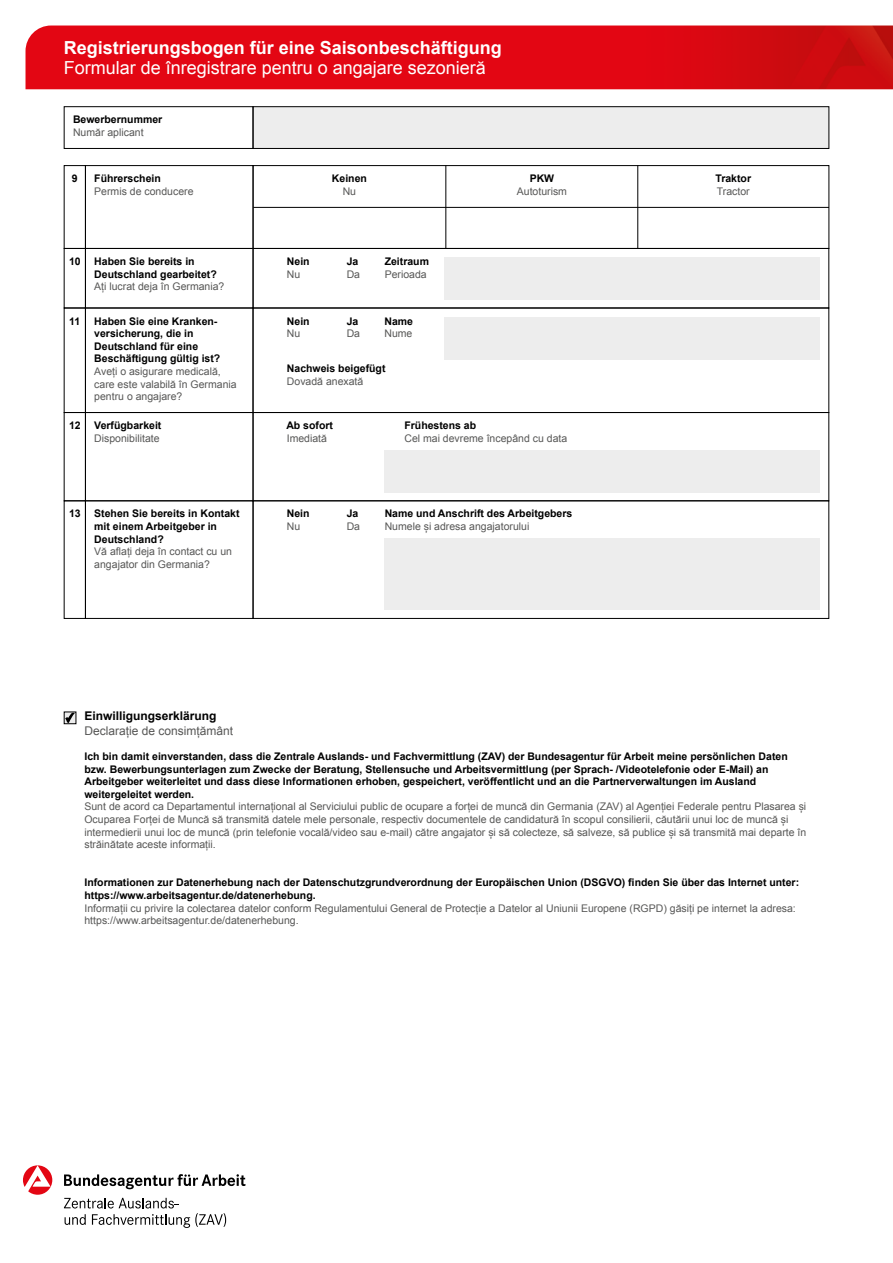
<style>
.page{position:relative;width:893px;height:1263px;background:#fff}
.page>*{position:absolute;margin:0;border:0;box-sizing:border-box;transform-origin:0 0}
.t1{font:18px "Arial";color:#fff}
.t2{font:700 18px "Arial";color:#fff}
.t3{font:12px "Arial";color:#575756}
.H2_Einwilligung{font:700 12px "Arial";color:#000}
.t4{font:10.5px/12.6px "Arial";color:#575756}
.P_Fließtext{font:700 10.5px/12.6px "Arial";color:#000}
</style>
<div class="page">
<div style="left:384px;top:538px;width:436px;height:72px;background:#ededed"></div>
<div style="left:385px;top:450px;width:435px;height:42px;background:#ededed"></div>
<div style="left:444px;top:317px;width:376px;height:42px;background:#ededed"></div>
<div style="left:444px;top:257px;width:376px;height:43px;background:#ededed"></div>
<img style="left:26px;top:26px;width:867px;height:63px">
<div style="left:253px;top:107px;width:576px;height:41px;background:#ededed"></div>
<div style="left:253px;top:106px;width:576px;height:43px;border:1px solid #000"></div>
<div style="left:64px;top:106px;width:189px;height:43px;border:1px solid #000"></div>
<div style="left:64px;top:248px;width:22px;height:60px;border:1px solid #000"></div>
<div style="left:64px;top:412px;width:22px;height:89px;border:1px solid #000"></div>
<div style="left:85px;top:308px;width:168px;height:105px;border:1px solid #000"></div>
<div style="left:64px;top:308px;width:22px;height:105px;border:1px solid #000"></div>
<div style="left:253px;top:308px;width:576px;height:105px;border:1px solid #000"></div>
<div style="left:253px;top:500px;width:576px;height:119px;border:1px solid #000"></div>
<div style="left:85px;top:500px;width:168px;height:119px;border:1px solid #000"></div>
<div style="left:64px;top:500px;width:22px;height:119px;border:1px solid #000"></div>
<div style="left:64px;top:711px;width:12px;height:13px;border:1px solid #000"></div>
<svg style="left:65px;top:713px;width:10px;height:10px"></svg>
<hr style="left:445px;top:165px;width:1px;height:84px;background:#000">
<hr style="left:637px;top:165px;width:1px;height:84px;background:#000">
<div style="left:85px;top:165px;width:168px;height:84px;border:1px solid #000"></div>
<div style="left:64px;top:165px;width:22px;height:84px;border:1px solid #000"></div>
<hr style="left:253px;top:207px;width:576px;height:1px;background:#000">
<div style="left:253px;top:165px;width:576px;height:84px;border:1px solid #000"></div>
<svg style="left:64px;top:1174px;width:181px;height:15px"></svg>
<svg style="left:23px;top:1165px;width:29px;height:30px"></svg>
<svg style="left:64px;top:1198px;width:162px;height:30px"></svg>
<h1 class="t2" style="left:64px;top:36px;width:440px">Registrierungsbogen für eine Saisonbeschäftigung</h1>
<h1 class="t1" style="left:64px;top:56px;width:424px">Formular de înregistrare pentru o angajare sezonieră</h1>
<p class="P_Fließtext" style="left:73px;top:114px;width:91px">Bewerbernummer</p>
<p class="t4" style="left:73px;top:126px;width:72px">Număr aplicant</p>
<p class="P_Fließtext" style="left:94px;top:172px;width:68px">Führerschein</p>
<p class="t4" style="left:94px;top:185px;width:101px">Permis de conducere</p>
<p class="P_Fließtext" style="left:72px;top:172px;width:7px">9</p>
<p class="P_Fließtext" style="left:332px;top:172px;width:37px">Keinen</p>
<p class="t4" style="left:343px;top:185px;width:15px">Nu</p>
<p class="P_Fließtext" style="left:94px;top:255px;width:124px">Haben Sie bereits in<br>Deutschland gearbeitet?</p>
<p class="t4" style="left:94px;top:280px;width:132px">Ați lucrat deja în Germania?</p>
<p class="P_Fließtext" style="left:69px;top:255px;width:13px">10</p>
<p class="P_Fließtext" style="left:347px;top:255px;width:13px">Ja</p>
<p class="t4" style="left:347px;top:268px;width:15px">Da</p>
<p class="P_Fließtext" style="left:287px;top:255px;width:24px">Nein</p>
<p class="t4" style="left:287px;top:268px;width:15px">Nu</p>
<p class="P_Fließtext" style="left:385px;top:255px;width:46px">Zeitraum</p>
<p class="t4" style="left:385px;top:268px;width:44px">Perioada</p>
<p class="P_Fließtext" style="left:94px;top:315px;width:128px">Haben Sie eine Kranken&shy;versicherung, die in<br>Deutschland für eine<br>Beschäftigung gültig ist?</p>
<p class="t4" style="left:94px;top:365px;width:144px">Aveți o asigurare medicală, care este valabilă în Germania pentru o angajare?</p>
<p class="P_Fließtext" style="left:69px;top:315px;width:13px">11</p>
<p class="P_Fließtext" style="left:347px;top:315px;width:13px">Ja</p>
<p class="t4" style="left:347px;top:327px;width:15px">Da</p>
<p class="P_Fließtext" style="left:287px;top:315px;width:24px">Nein</p>
<p class="t4" style="left:287px;top:327px;width:15px">Nu</p>
<p class="P_Fließtext" style="left:287px;top:362px;width:100px">Nachweis beigefügt</p>
<p class="t4" style="left:287px;top:375px;width:78px">Dovadă anexată</p>
<p class="P_Fließtext" style="left:384px;top:315px;width:30px">Name</p>
<p class="t4" style="left:384px;top:327px;width:30px">Nume</p>
<p class="P_Fließtext" style="left:530px;top:172px;width:26px">PKW</p>
<p class="t4" style="left:517px;top:185px;width:52px">Autoturism</p>
<p class="P_Fließtext" style="left:69px;top:419px;width:13px">12</p>
<p class="P_Fließtext" style="left:286px;top:419px;width:48px">Ab sofort</p>
<p class="t4" style="left:287px;top:432px;width:42px">Imediată</p>
<p class="P_Fließtext" style="left:94px;top:419px;width:69px">Verfügbarkeit</p>
<p class="t4" style="left:94px;top:432px;width:67px">Disponibilitate</p>
<p class="P_Fließtext" style="left:404px;top:419px;width:73px">Frühestens ab</p>
<p class="t4" style="left:404px;top:432px;width:164px">Cel mai devreme începând cu data</p>
<p class="P_Fließtext" style="left:94px;top:508px;width:147px">Stehen Sie bereits in Kontakt mit einem Arbeitgeber in<br>Deutschland?</p>
<p class="t4" style="left:94px;top:545px;width:139px">Vă aflați deja în contact cu un angajator din Germania?</p>
<p class="P_Fließtext" style="left:69px;top:508px;width:13px">13</p>
<p class="P_Fließtext" style="left:347px;top:508px;width:13px">Ja</p>
<p class="t4" style="left:347px;top:520px;width:15px">Da</p>
<p class="P_Fließtext" style="left:287px;top:508px;width:24px">Nein</p>
<p class="t4" style="left:287px;top:520px;width:15px">Nu</p>
<p class="P_Fließtext" style="left:385px;top:508px;width:189px">Name und Anschrift des Arbeitgebers</p>
<p class="t4" style="left:385px;top:520px;width:146px">Numele și adresa angajatorului</p>
<p class="P_Fließtext" style="left:715px;top:172px;width:37px">Traktor</p>
<p class="t4" style="left:717px;top:185px;width:34px">Tractor</p>
<p class="H2_Einwilligung" style="left:84px;top:708px;width:134px">Einwilligungserklärung</p>
<p class="t3" style="left:84px;top:723px;width:150px">Declarație de consimțământ</p>
<p class="P_Fließtext" style="left:84px;top:750px;width:705px">Ich bin damit einverstanden, dass die Zentrale Auslands- und Fachvermittlung (ZAV) der Bundesagentur für Arbeit meine persönlichen Daten bzw. Bewerbungsunterlagen zum Zwecke der Beratung, Stellensuche und Arbeitsvermittlung (per Sprach- /Videotelefonie oder E-Mail) an Arbeitgeber weiterleitet und dass diese Informationen erhoben, gespeichert, veröffentlicht und an die Partnerverwaltungen im Ausland weitergeleitet werden.</p>
<p class="t4" style="left:84px;top:800px;width:723px">Sunt de acord ca Departamentul internațional al Serviciului public de ocupare a forței de muncă din Germania (ZAV) al Agenției Federale pentru Plasarea și Ocuparea Forței de Muncă să transmită datele mele personale, respectiv documentele de candidatură în scopul consilierii, căutării unui loc de muncă și intermedierii unui loc de muncă (prin telefonie vocală/video sau e-mail) către angajator și să colecteze, să salveze, să publice și să transmită mai departe în străinătate aceste informații.</p>
<p class="P_Fließtext" style="left:84px;top:877px;width:716px">Informationen zur Datenerhebung nach der Datenschutzgrundverordnung der Europäischen Union (DSGVO) finden Sie über das Internet unter: https://www.arbeitsagentur.de/datenerhebung.</p>
<p class="t4" style="left:84px;top:902px;width:713px">Informații cu privire la colectarea datelor conform Regulamentului General de Protecție a Datelor al Uniunii Europene (RGPD) găsiți pe internet la adresa: https://www.arbeitsagentur.de/datenerhebung.</p>
</div>
